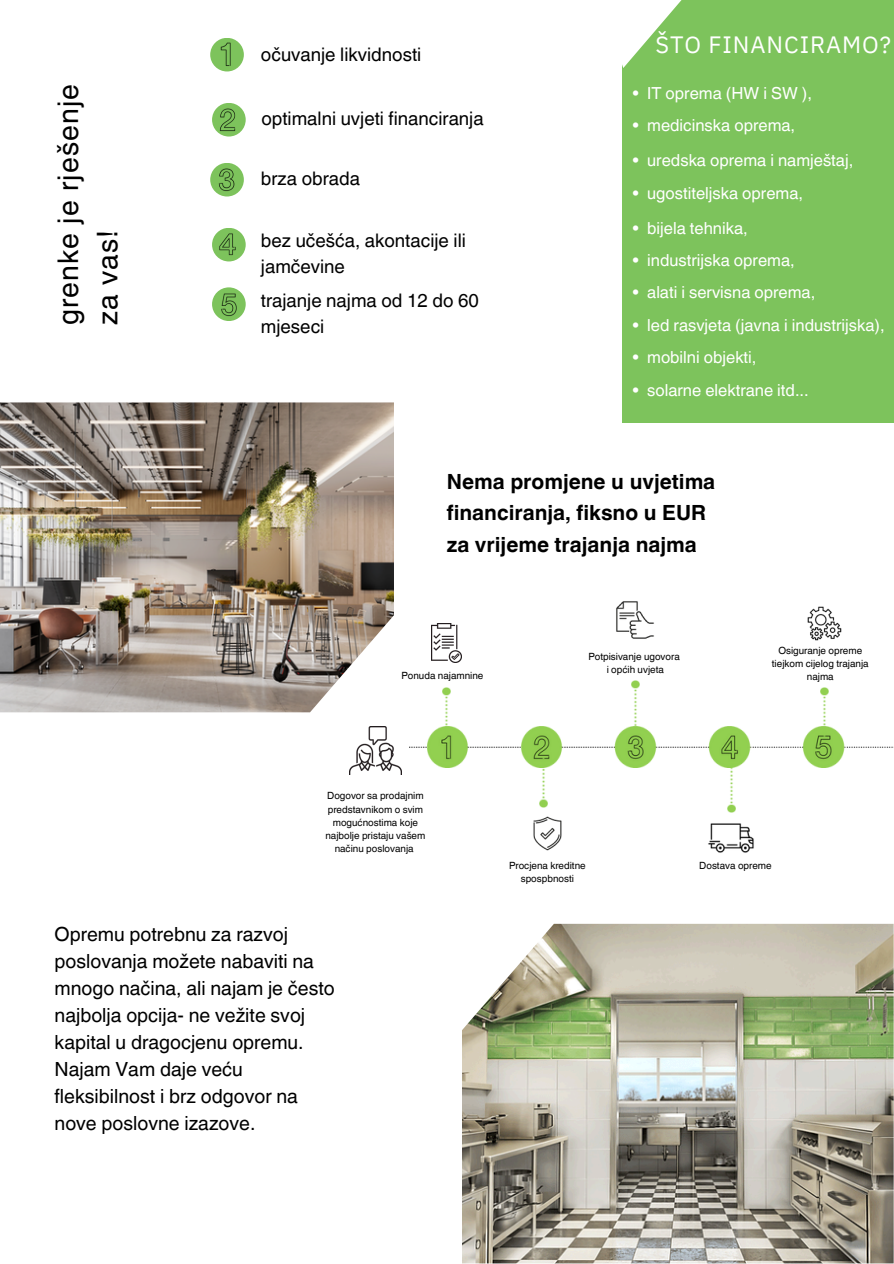
<style>
.page{position:relative;width:894px;height:1264px;background:#fff}
.page>*{position:absolute;margin:0;border:0;box-sizing:border-box;transform-origin:0 0}
.t1{font:28.5px/39.3px "Helvetica World";letter-spacing:.04em;color:#000}
.t2{font:23.55px "IBM Plex Sans";letter-spacing:.04em;color:#fff}
.t3{font:700 20.85px/31.5px "Helvetica World";color:#000}
.t4{font:19.5px/27px "Helvetica World";color:#000}
.t5{font:18.75px/26px "Helvetica World";color:#000}
.t6{font:16.65px "Helvetica World";color:#fff}
.t7{font:9.9px/13.2px "Helvetica World";color:#000;text-align:center}
</style>
<div class="page">
<div style="left:210px;top:38px;width:34px;height:33px;background:#7dc35c;border-radius:50%"></div>
<div style="left:212px;top:103px;width:34px;height:33px;background:#7dc35c;border-radius:50%"></div>
<div style="left:210px;top:163px;width:34px;height:33px;background:#7dc35c;border-radius:50%"></div>
<div style="left:212px;top:228px;width:34px;height:33px;background:#7dc35c;border-radius:50%"></div>
<div style="left:212px;top:287px;width:34px;height:34px;background:#7dc35c;border-radius:50%"></div>
<img style="left:215px;top:42px;width:24px;height:25px">
<img style="left:216px;top:107px;width:20px;height:24px">
<img style="left:215px;top:167px;width:20px;height:24px">
<img style="left:215px;top:232px;width:21px;height:24px">
<img style="left:221px;top:293px;width:16px;height:23px">
<div style="left:622px;top:0;width:271px;height:423px;background:#7dc35c"></div>
<svg style="left:622px;top:0;width:60px;height:68px"></svg>
<img style="left:0;top:402px;width:393px;height:310px">
<img style="left:462px;top:923px;width:431px;height:340px">
<img style="left:409px;top:726px;width:484px;height:41px">
<img style="left:349px;top:726px;width:52px;height:48px">
<img style="left:442px;top:687px;width:8px;height:49px">
<img style="left:431px;top:623px;width:30px;height:39px">
<img style="left:539px;top:757px;width:8px;height:50px">
<img style="left:533px;top:816px;width:29px;height:35px">
<img style="left:630px;top:680px;width:9px;height:50px">
<img style="left:616px;top:601px;width:38px;height:38px">
<img style="left:727px;top:763px;width:8px;height:49px">
<img style="left:708px;top:812px;width:46px;height:41px">
<img style="left:819px;top:687px;width:9px;height:49px">
<img style="left:807px;top:606px;width:35px;height:35px">
<h4 class="t1" style="left:49px;top:325px;width:242px;rotate:-90deg">grenke je rješenje za vas!</h4>
<h6 class="t5" style="left:261px;top:41px;width:162px">očuvanje likvidnosti</h6>
<h6 class="t5" style="left:261px;top:106px;width:224px">optimalni uvjeti financiranja</h6>
<h6 class="t5" style="left:261px;top:166px;width:101px">brza obrada</h6>
<h6 class="t5" style="left:261px;top:227px;width:206px">bez učešća, akontacije ili jamčevine</h6>
<h6 class="t5" style="left:261px;top:287px;width:219px">trajanje najma od 12 do 60 mjeseci</h6>
<h5 class="t2" style="left:655px;top:29px;width:237px">ŠTO FINANCIRAMO?</h5>
<h6 class="t6" style="left:632px;top:83px;width:181px">• IT oprema (HW i SW ),</h6>
<p class="t6" style="left:632px;top:116px;width:164px">• medicinska oprema,</p>
<h5 class="t6" style="left:632px;top:150px;width:222px">• uredska oprema i namještaj,</h5>
<p class="t6" style="left:632px;top:183px;width:172px">• ugostiteljska oprema,</p>
<h5 class="t6" style="left:632px;top:218px;width:117px">• bijela tehnika,</h5>
<p class="t6" style="left:632px;top:250px;width:163px">• industrijska oprema,</p>
<h5 class="t6" style="left:632px;top:283px;width:184px">• alati i servisna oprema,</h5>
<p class="t6" style="left:632px;top:315px;width:253px">• led rasvjeta (javna i industrijska),</p>
<p class="t6" style="left:632px;top:347px;width:125px">• mobilni objekti,</p>
<h5 class="t6" style="left:632px;top:380px;width:178px">• solarne elektrane itd...</h5>
<p class="t3" style="left:446px;top:463px;width:270px">Nema promjene u uvjetima financiranja, fiksno u EUR za vrijeme trajanja najma</p>
<p class="t7" style="left:401px;top:668px;width:83px">Ponuda najamnine</p>
<p class="t7" style="left:325px;top:789px;width:101px">Dogovor sa prodajnim predstavnikom o svim mogućnostima koje najbolje pristaju vašem načinu poslovanja</p>
<p class="t7" style="left:588px;top:649px;width:93px">Potpisivanje ugovora</p>
<p class="t7" style="left:606px;top:663px;width:59px">i općih uvjeta</p>
<p class="t7" style="left:771px;top:643px;width:98px">Osiguranje opreme tiejkom cijelog trajanja najma</p>
<p class="t7" style="left:509px;top:859px;width:78px">Procjena kreditne spospbnosti</p>
<p class="t7" style="left:699px;top:859px;width:74px">Dostava opreme</p>
<p class="t4" style="left:55px;top:920px;width:281px">Opremu potrebnu za razvoj poslovanja možete nabaviti na mnogo načina, ali najam je često najbolja opcija- ne vežite svoj kapital u dragocjenu opremu.<br>Najam Vam daje veću fleksibilnost i brz odgovor na nove poslovne izazove.</p>
</div>
